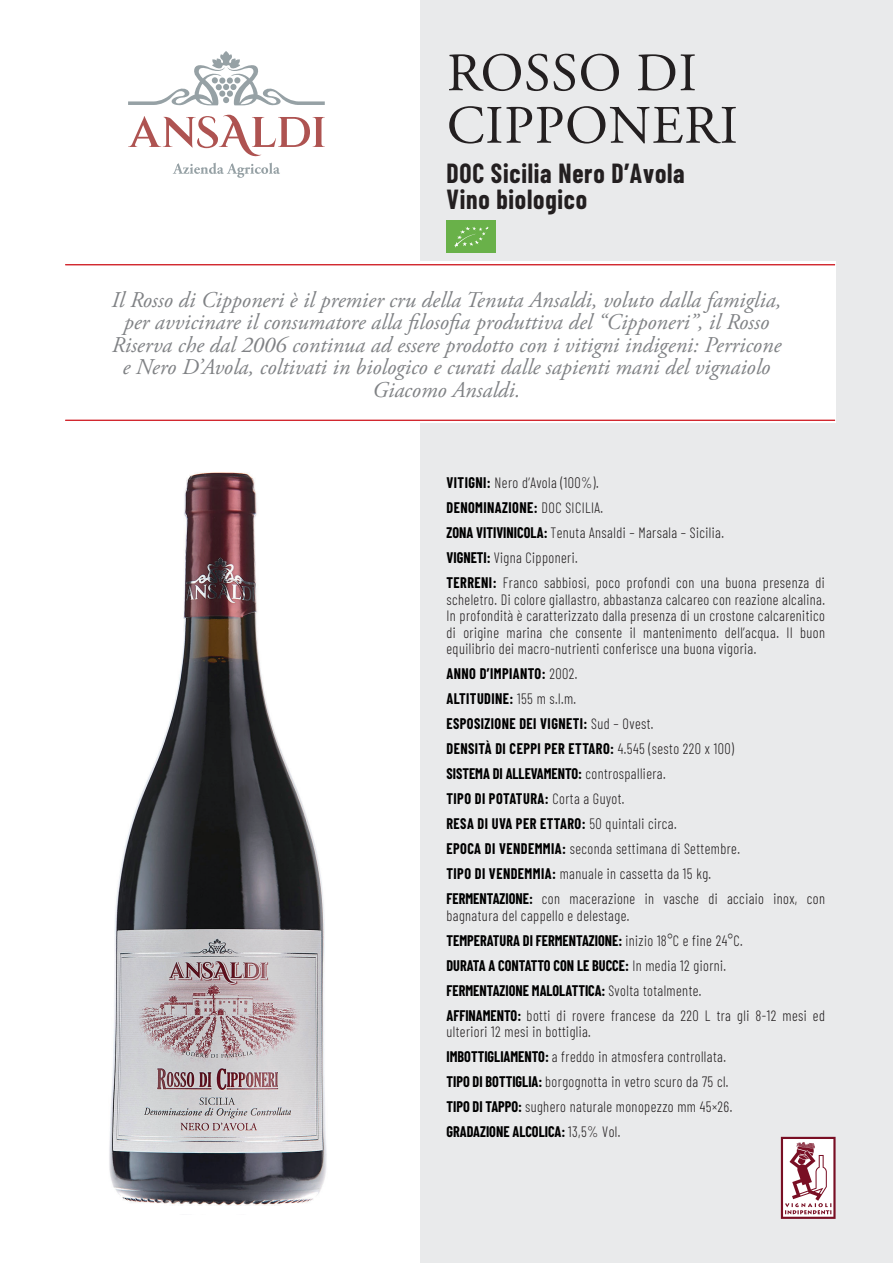
<style>
.page{position:relative;width:893px;height:1263px;background:#fff}
.page>*{position:absolute;margin:0;border:0;box-sizing:border-box;transform-origin:0 0}
.t1{font:54px/52.5px "Adobe Garamond Pro";letter-spacing:.015em;color:#231f20}
.t2{font:700 27px/26.5px "Barlow Condensed";letter-spacing:.03em;color:#231f20;scale:.95 1}
.t3{font:italic 22.5px/22.5px "Adobe Garamond Pro";color:#808285;text-align:center}
.t4{font:300 15px/25px "Barlow Condensed";letter-spacing:.03em;color:#231f20;scale:.95 1}
.s1{font-weight:700;color:#000}
</style>
<div class="page">
<div style="left:420px;top:0;width:473px;height:1263px;background:#e9eaeb"></div>
<div style="left:62px;top:261px;width:774px;height:162px;background:#fff"></div>
<svg style="left:128px;top:115px;width:197px;height:42px"></svg>
<svg style="left:173px;top:163px;width:107px;height:15px"></svg>
<svg style="left:128px;top:51px;width:197px;height:55px"></svg>
<img style="left:109px;top:472px;width:218px;height:734px">
<hr style="left:65px;top:264px;width:770px;height:1px;background:#d1232a">
<hr style="left:65px;top:420px;width:770px;height:1px;background:#d1232a">
<div style="left:446px;top:220px;width:50px;height:33px;background:#69b149"></div>
<svg style="left:454px;top:226px;width:35px;height:22px"></svg>
<svg style="left:781px;top:1137px;width:55px;height:82px;background:#d1adb4"></svg>
<h1 class="t1" style="left:447px;top:49px;width:293px">ROSSO DI<br>CIPPONERI</h1>
<h2 class="t2" style="left:446px;top:158px;width:252px">DOC Sicilia Nero D’Avola<br>Vino biologico</h2>
<p class="t3" style="left:112px;top:289px;width:671px">Il Rosso di Cipponeri è il premier cru della Tenuta Ansaldi, voluto dalla famiglia, per avvicinare il consumatore alla filosofia produttiva del “Cipponeri”, il Rosso Riserva che dal 2006 continua ad essere prodotto con i vitigni indigeni: Perricone e Nero D’Avola, coltivati in biologico e curati dalle sapienti mani del vignaiolo Giacomo Ansaldi.</p>
<p class="t4" style="left:446px;top:469px;width:400px"><span class="s1">VITIGNI:</span> Nero d’Avola (100%).<br><span class="s1">DENOMINAZIONE:</span> DOC SICILIA.<br><span class="s1">ZONA VITIVINICOLA:</span> Tenuta Ansaldi – Marsala – Sicilia.<br><span class="s1">VIGNETI:</span> Vigna Cipponeri.<br><span class="s1">TERRENI:</span> Franco sabbiosi, poco profondi con una buona presenza di</p>
<p class="t4" style="left:446px;top:590px;width:400px;line-height:16.5px;text-align:justify">scheletro. Di colore giallastro, abbastanza calcareo con reazione alcalina.<br>In profondità è caratterizzato dalla presenza di un crostone calcarenitico di origine marina che consente il mantenimento dell’acqua. Il buon equilibrio dei macro-nutrienti conferisce una buona vigoria.</p>
<p class="t4" style="left:446px;top:660px;width:400px"><span class="s1">ANNO D’IMPIANTO:</span> 2002.<br><span class="s1">ALTITUDINE:</span> 155 m s.l.m.<br><span class="s1">ESPOSIZIONE DEI VIGNETI:</span> Sud – Ovest.<br><span class="s1">DENSITÀ DI CEPPI PER ETTARO:</span> 4.545 (sesto 220 x 100)<br><span class="s1">SISTEMA DI ALLEVAMENTO:</span> controspalliera.<br><span class="s1">TIPO DI POTATURA:</span> Corta a Guyot.<br><span class="s1">RESA DI UVA PER ETTARO:</span> 50 quintali circa.<br><span class="s1">EPOCA DI VENDEMMIA:</span> seconda settimana di Settembre.<br><span class="s1">TIPO DI VENDEMMIA:</span> manuale in cassetta da 15 kg.<br><span class="s1">FERMENTAZIONE:</span> con macerazione in vasche di acciaio inox, con</p>
<p class="t4" style="left:446px;top:902px;width:400px">bagnatura del cappello e delestage.<br><span class="s1">TEMPERATURA DI FERMENTAZIONE:</span> inizio 18°C e fine 24°C.<br><span class="s1">DURATA A CONTATTO CON LE BUCCE:</span> In media 12 giorni.<br><span class="s1">FERMENTAZIONE MALOLATTICA:</span> Svolta totalmente.<br><span class="s1">AFFINAMENTO:</span> botti di rovere francese da 220 L tra gli 8-12 mesi ed</p>
<p class="t4" style="left:446px;top:1018px;width:302px">ulteriori 12 mesi in bottiglia.<br><span class="s1">IMBOTTIGLIAMENTO:</span> a freddo in atmosfera controllata.<br><span class="s1">TIPO DI BOTTIGLIA:</span> borgognotta in vetro scuro da 75 cl.<br><span class="s1">TIPO DI TAPPO:</span> sughero naturale monopezzo mm 45×26.<br><span class="s1">GRADAZIONE ALCOLICA:</span> 13,5% Vol.</p>
</div>
